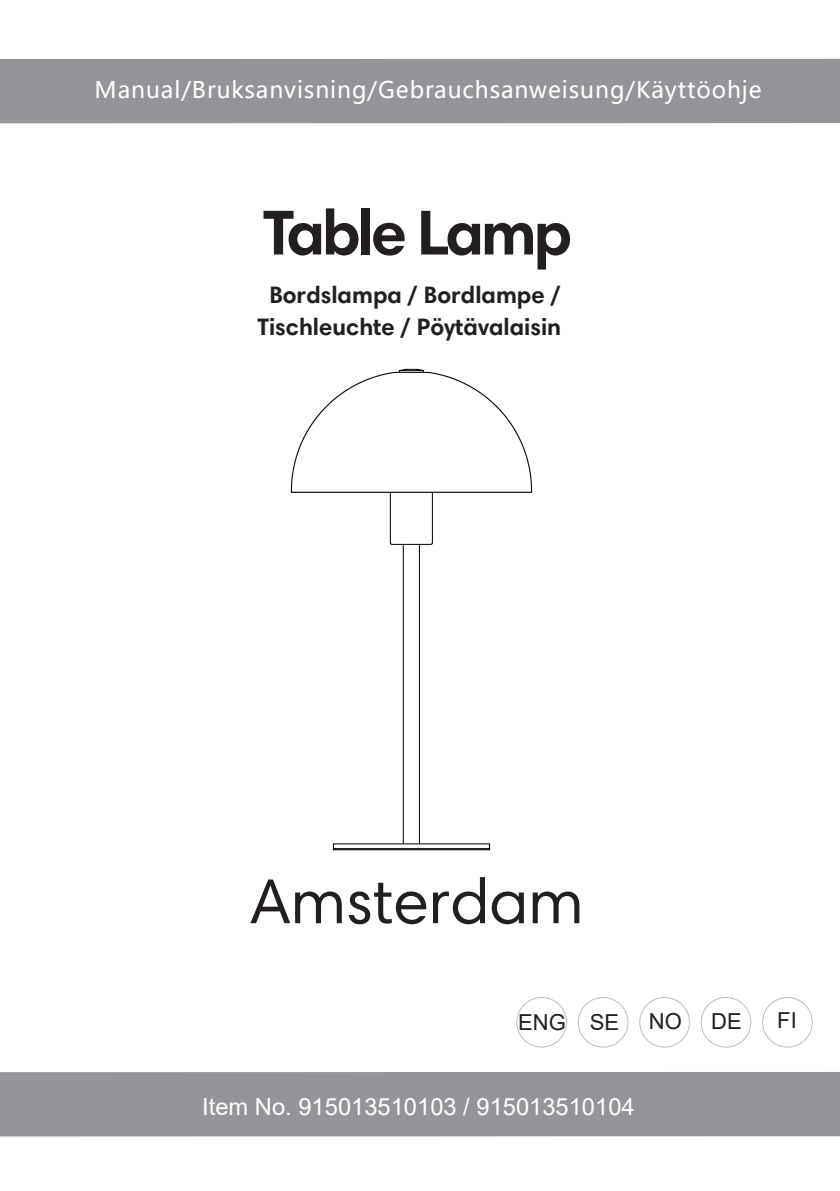
<style>
.page{position:relative;width:840px;height:1191px;background:#fff}
.page>*{position:absolute;margin:0;border:0;box-sizing:border-box;transform-origin:0 0}
.t1{font:700 64px "Harmonia Sans Std";letter-spacing:-.05em;color:#231f20}
.t2{font:64px "Harmonia Sans Std";color:#231f20}
.t3{font:700 24px/32.8px "Harmonia Sans Std";color:#231f20;text-align:center}
.t4{font:23.6px "Arial";color:#fff}
.t5{font:22.6px "Microsoft Ya Hei";letter-spacing:.04em;color:#fff}
.t6{font:22px "Arial";color:#231f20}
</style>
<div class="page">
<div style="left:639px;top:997px;width:50px;height:50px;border:1px solid #bcbdc0;border-radius:50%"></div>
<div style="left:577px;top:997px;width:51px;height:50px;border:1px solid #bcbdc0;border-radius:50%"></div>
<div style="left:516px;top:997px;width:50px;height:50px;border:1px solid #bcbdc0;border-radius:50%"></div>
<div style="left:700px;top:997px;width:51px;height:50px;border:1px solid #bcbdc0;border-radius:50%"></div>
<div style="left:761px;top:997px;width:51px;height:50px;border:1px solid #bcbdc0;border-radius:50%"></div>
<div style="left:0;top:59px;width:839px;height:64px;background:#939598"></div>
<div style="left:0;top:1072px;width:839px;height:64px;background:#939598"></div>
<img style="left:290px;top:368px;width:241px;height:483px">
<p class="t5" style="left:94px;top:75px;width:668px">Manual/Bruksanvisning/Gebrauchsanweisung/Käyttöohje</p>
<h1 class="t1" style="left:263px;top:192px;width:310px">Table Lamp</h1>
<p class="t3" style="left:257px;top:278px;width:305px">Bordslampa / Bordlampe /<br>Tischleuchte / Pöytävalaisin</p>
<h1 class="t2" style="left:250px;top:861px;width:335px">Amsterdam</h1>
<p class="t6" style="left:518px;top:1007px;width:103px">ENG SE</p>
<p class="t6" style="left:648px;top:1005px;width:34px">NO</p>
<p class="t6" style="left:710px;top:1005px;width:32px">DE</p>
<p class="t6" style="left:776px;top:1005px;width:21px">FI</p>
<p class="t4" style="left:202px;top:1090px;width:433px">Item No. 915013510103 / 915013510104</p>
</div>
